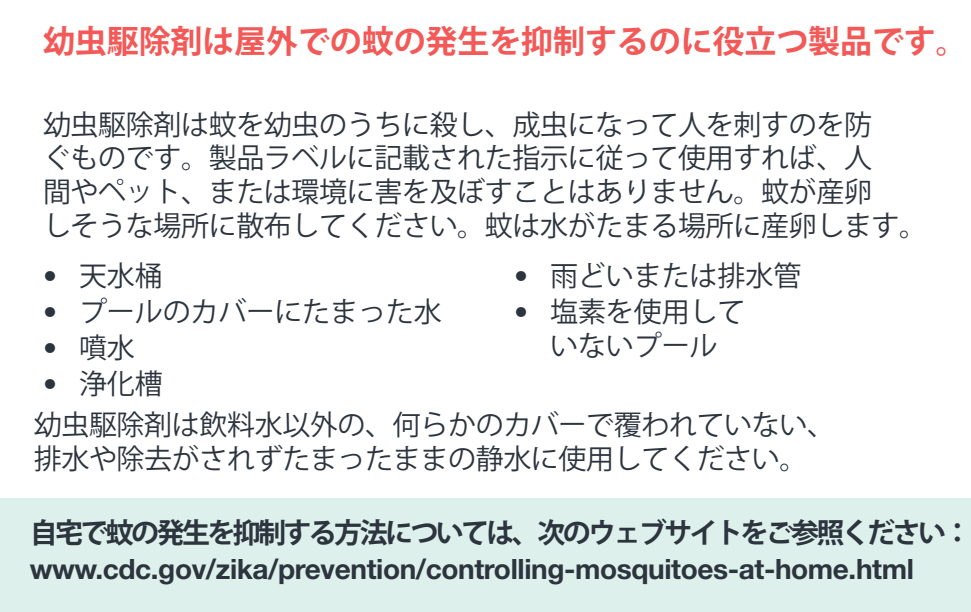
<style>
.page{position:relative;width:971px;height:612px;background:#fff}
.page>*{position:absolute;margin:0;border:0;box-sizing:border-box;transform-origin:0 0}
.t1{font:700 32px "Koz Go Pr 6 N";letter-spacing:-.005em;color:#f25957}
.t2{font:28px/33.6px "Koz Go Pr 6 N";letter-spacing:-.015em;color:#2c343e}
.t3{font:700 28px "Helvetica Neue LT Std";letter-spacing:-.015em;color:#2c343e}
.t4{font:700 28px "Koz Go Pr 6 N";letter-spacing:-.095em;color:#2c343e}
.s1{font-family:"Helvetica Neue LT Std"}
</style>
<div class="page">
<div style="left:0;top:498px;width:971px;height:114px;background:#def0eb"></div>
<p class="t1" style="left:43px;top:24px;width:926px">幼虫駆除剤は屋外での蚊の発生を抑制するのに役立つ製品です。</p>
<p class="t2" style="left:43px;top:108px;width:885px">幼虫駆除剤は蚊を幼虫のうちに殺し、成虫になって人を刺すのを防<br>ぐものです。製品ラベルに記載された指示に従って使用すれば、人<br>間やペット、または環境に害を及ぼすことはありません。蚊が産卵<br>しそうな場所に散布してください。蚊は水がたまる場所に産卵します。</p>
<p class="t2" style="left:43px;top:260px;width:121px"><span class="s1">•</span> 天水桶</p>
<p class="t2" style="left:43px;top:296px;width:400px"><span class="s1">•</span> プールのカバーにたまった水</p>
<p class="t2" style="left:43px;top:332px;width:93px"><span class="s1">•</span> 噴水</p>
<p class="t2" style="left:43px;top:368px;width:121px"><span class="s1">•</span> 浄化槽</p>
<p class="t2" style="left:514px;top:260px;width:289px"><span class="s1">•</span> 雨どいまたは排水管</p>
<p class="t2" style="left:514px;top:296px;width:233px;text-align:center"><span class="s1">•</span> 塩素を使用していないプール</p>
<p class="t2" style="left:34px;top:409px;width:803px">幼虫駆除剤は飲料水以外の、何らかのカバーで覆われていない、排水や除去がされずたまったままの静水に使用してください。</p>
<p class="t4" style="left:30px;top:517px;width:943px">自宅で蚊の発生を抑制する方法については、次のウェブサイトをご参照ください：</p>
<p class="t3" style="left:30px;top:552px;width:885px">www.cdc.gov/zika/prevention/controlling-mosquitoes-at-home.html</p>
</div>
